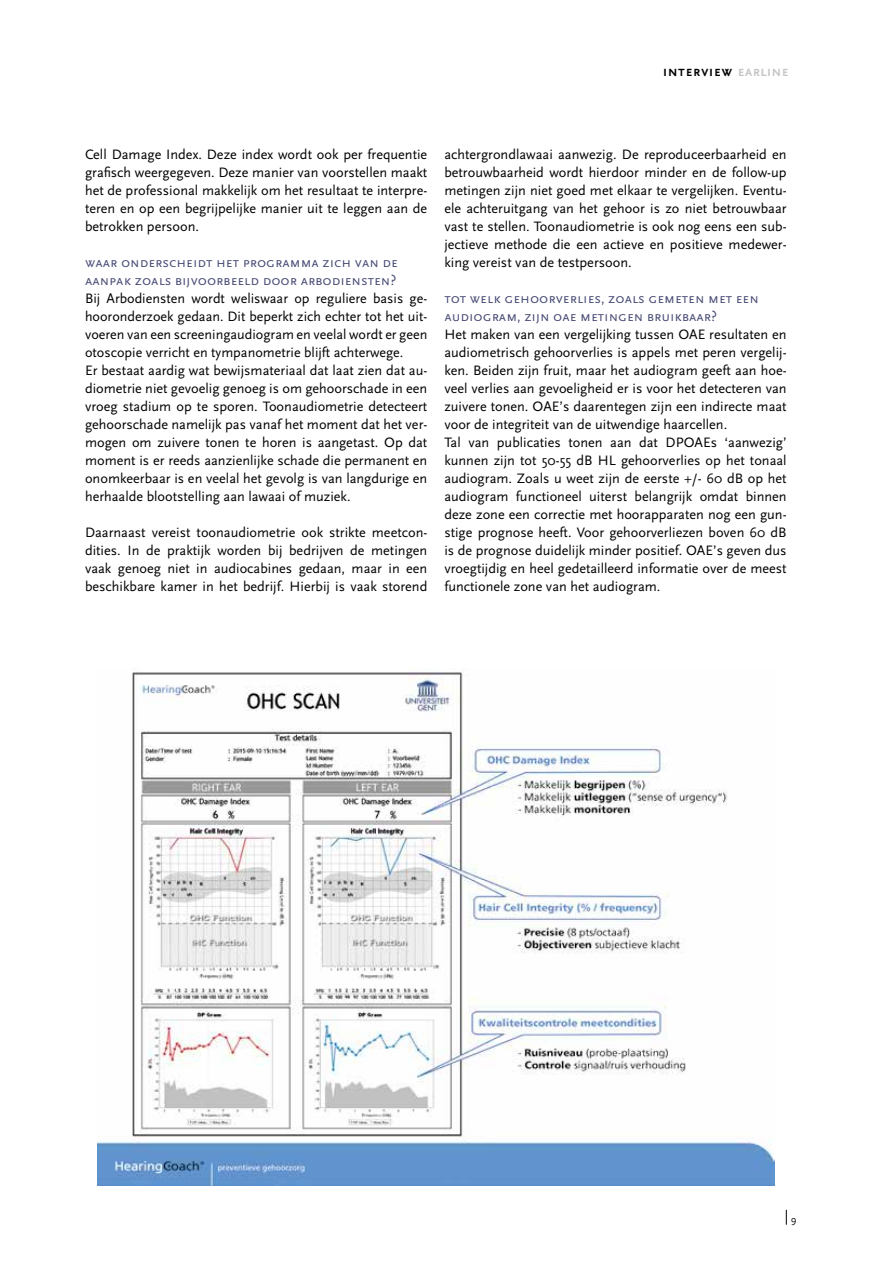
<style>
.page{position:relative;width:893px;height:1263px;background:#fff}
.page>*{position:absolute;margin:0;border:0;box-sizing:border-box;transform-origin:0 0}
.t1{font:700 15px "AD Scala Sans Caps";letter-spacing:.025em;color:#000}
.t2{font:14.25px/18px "AD Scala Sans Romein";color:#000;text-align:justify}
.t3{font:14.25px/18px "AD Scala Sans Caps Romein";color:#474b74}
.t4{font:10.5px "AD Scala Sans Romein";color:#000}
.s1{color:#c6c6c6}
</style>
<div class="page">
<svg style="left:786px;top:1210px;width:1px;height:15px"></svg>
<img style="left:97px;top:668px;width:677px;height:517px">
<p class="t1" style="left:663px;top:63px;width:127px">interview <span class="s1">earline</span></p>
<p class="t2" style="left:85px;top:146px;width:344px">Cell Damage Index. Deze index wordt ook per frequentie grafisch weergegeven. Deze manier van voorstellen maakt het de professional makkelijk om het resultaat te interpre&shy;teren en op een begrijpelijke manier uit te leggen aan de betrokken persoon.</p>
<p class="t3" style="left:85px;top:254px;width:314px">waar onderscheidt het programma zich van de aanpak zoals bijvoorbeeld door arbodiensten?</p>
<p class="t2" style="left:85px;top:290px;width:344px;text-align:left">Bij Arbodiensten wordt weliswaar op reguliere basis ge&shy;hooronderzoek gedaan. Dit beperkt zich echter tot het uit&shy;voeren van een screeningaudiogram en veelal wordt er geen otoscopie verricht en tympanometrie blijft achterwege.<br>Er bestaat aardig wat bewijsmateriaal dat laat zien dat au&shy;diometrie niet gevoelig genoeg is om gehoorschade in een vroeg stadium op te sporen. Toonaudiometrie detecteert gehoorschade namelijk pas vanaf het moment dat het ver&shy;mogen om zuivere tonen te horen is aangetast. Op dat moment is er reeds aanzienlijke schade die permanent en onomkeerbaar is en veelal het gevolg is van langdurige en herhaalde blootstelling aan lawaai of muziek.</p>
<p class="t2" style="left:85px;top:524px;width:344px">Daarnaast vereist toonaudiometrie ook strikte meetcon&shy;dities. In de praktijk worden bij bedrijven de metingen vaak genoeg niet in audiocabines gedaan, maar in een beschikbare kamer in het bedrijf. Hierbij is vaak storend</p>
<p class="t2" style="left:444px;top:146px;width:344px">achtergrondlawaai aanwezig. De reproduceerbaarheid en betrouwbaarheid wordt hierdoor minder en de follow-up metingen zijn niet goed met elkaar te vergelijken. Eventu&shy;ele achteruitgang van het gehoor is zo niet betrouwbaar vast te stellen. Toonaudiometrie is ook nog eens een sub&shy;jectieve methode die een actieve en positieve medewer&shy;king vereist van de testpersoon.</p>
<p class="t3" style="left:444px;top:290px;width:316px">tot welk gehoorverlies, zoals gemeten met een audiogram, zijn oae metingen bruikbaar?</p>
<p class="t2" style="left:444px;top:326px;width:344px;text-align:left">Het maken van een vergelijking tussen OAE resultaten en audiometrisch gehoorverlies is appels met peren vergelij&shy;ken. Beiden zijn fruit, maar het audiogram geeft aan hoe&shy;veel verlies aan gevoeligheid er is voor het detecteren van zuivere tonen. OAE’s daarentegen zijn een indirecte maat voor de integriteit van de uitwendige haarcellen.<br>Tal van publicaties tonen aan dat DPOAEs ‘aanwezig’ kunnen zijn tot 50-55 dB HL gehoorverlies op het tonaal audiogram. Zoals u weet zijn de eerste +/- 60 dB op het audiogram functioneel uiterst belangrijk omdat binnen deze zone een correctie met hoorapparaten nog een gun&shy;stige prognose heeft. Voor gehoorverliezen boven 60 dB is de prognose duidelijk minder positief. OAE’s geven dus vroegtijdig en heel gedetailleerd informatie over de meest functionele zone van het audiogram.</p>
<p class="t4" style="left:791px;top:1214px;width:7px">9</p>
</div>
